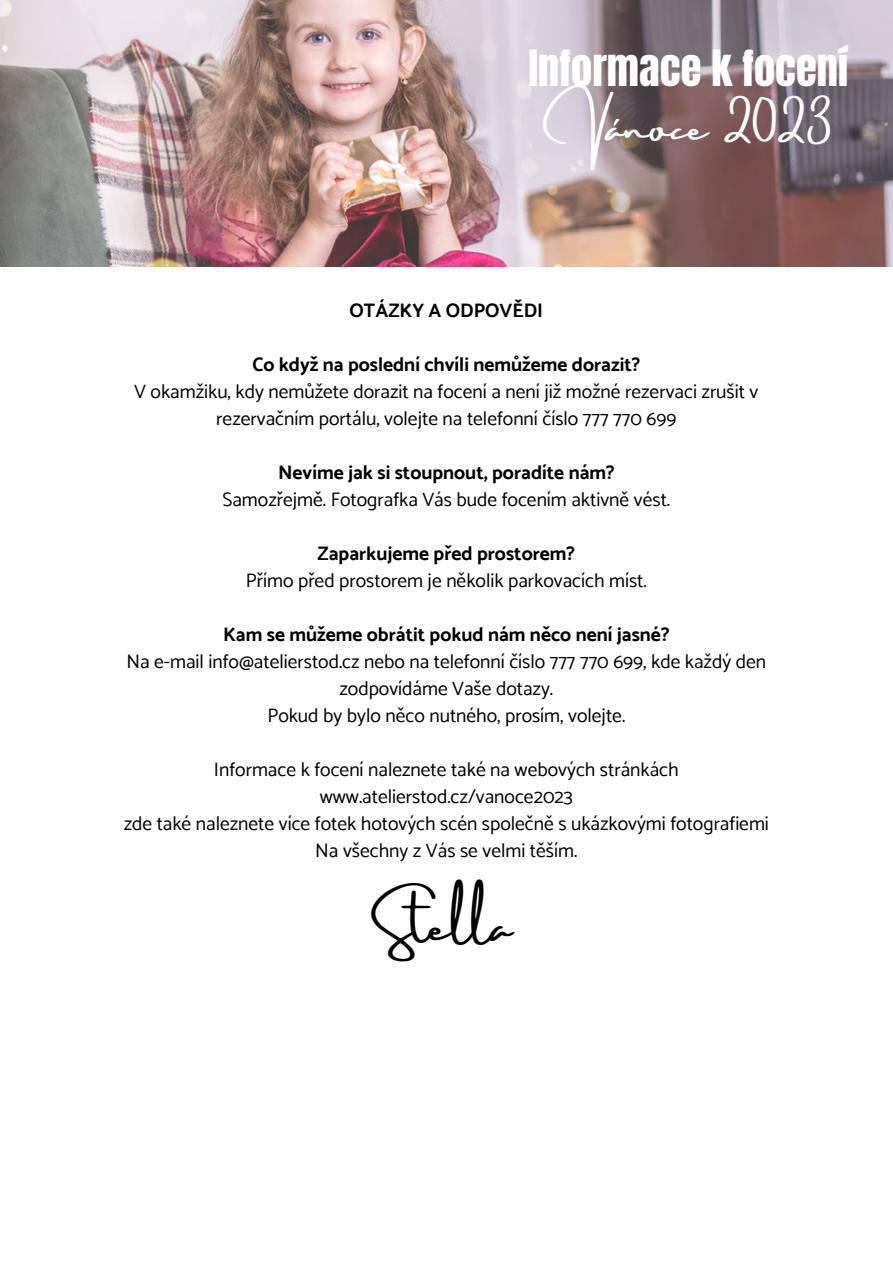
<style>
.page{position:relative;width:893px;height:1264px;background:#fff}
.page>*{position:absolute;margin:0;border:0;box-sizing:border-box;transform-origin:0 0}
.t1{font:49.5px "Amsterdam Three";color:#000}
.t2{font:42.45px "Anton";color:#fff}
.t3{font:42.45px "Amsterdam Three";color:#fff}
.t4{font:19.5px/27px "Catamaran";color:#000;text-align:center}
.t5{font:700 19.5px "Catamaran";color:#000}
</style>
<div class="page">
<img style="left:0;top:0;width:892px;height:266px">
<p class="t2" style="left:528px;top:38px;width:321px">Informace k focení</p>
<p class="t3" style="left:546px;top:104px;width:286px">Vánoce 2023</p>
<p class="t5" style="left:349px;top:299px;width:195px">OTÁZKY A ODPOVĚDI</p>
<p class="t5" style="left:252px;top:353px;width:389px">Co když na poslední chvíli nemůžeme dorazit?</p>
<p class="t4" style="left:134px;top:377px;width:625px">V okamžiku, kdy nemůžete dorazit na focení a není již možné rezervaci zrušit v rezervačním portálu, volejte na telefonní číslo 777 770 699</p>
<p class="t5" style="left:278px;top:460px;width:338px">Nevíme jak si stoupnout, poradíte nám?</p>
<p class="t4" style="left:222px;top:485px;width:449px">Samozřejmě. Fotografka Vás bude focením aktivně vést.</p>
<p class="t5" style="left:317px;top:541px;width:259px">Zaparkujeme před prostorem?</p>
<p class="t4" style="left:246px;top:566px;width:402px">Přímo před prostorem je několik parkovacích míst.</p>
<p class="t5" style="left:223px;top:622px;width:448px">Kam se můžeme obrátit pokud nám něco není jasné?</p>
<p class="t4" style="left:126px;top:647px;width:641px">Na e-mail info@atelierstod.cz nebo na telefonní číslo 777 770 699, kde každý den zodpovídáme Vaše dotazy.</p>
<p class="t4" style="left:267px;top:701px;width:359px">Pokud by bylo něco nutného, prosím, volejte.</p>
<p class="t4" style="left:214px;top:755px;width:466px">Informace k focení naleznete také na webových stránkách www.atelierstod.cz/vanoce2023</p>
<p class="t4" style="left:124px;top:809px;width:646px">zde také naleznete více fotek hotových scén společně s ukázkovými fotografiemi</p>
<p class="t4" style="left:315px;top:836px;width:263px">Na všechny z Vás se velmi těším.</p>
<p class="t1" style="left:380px;top:898px;width:133px">Stella</p>
</div>
